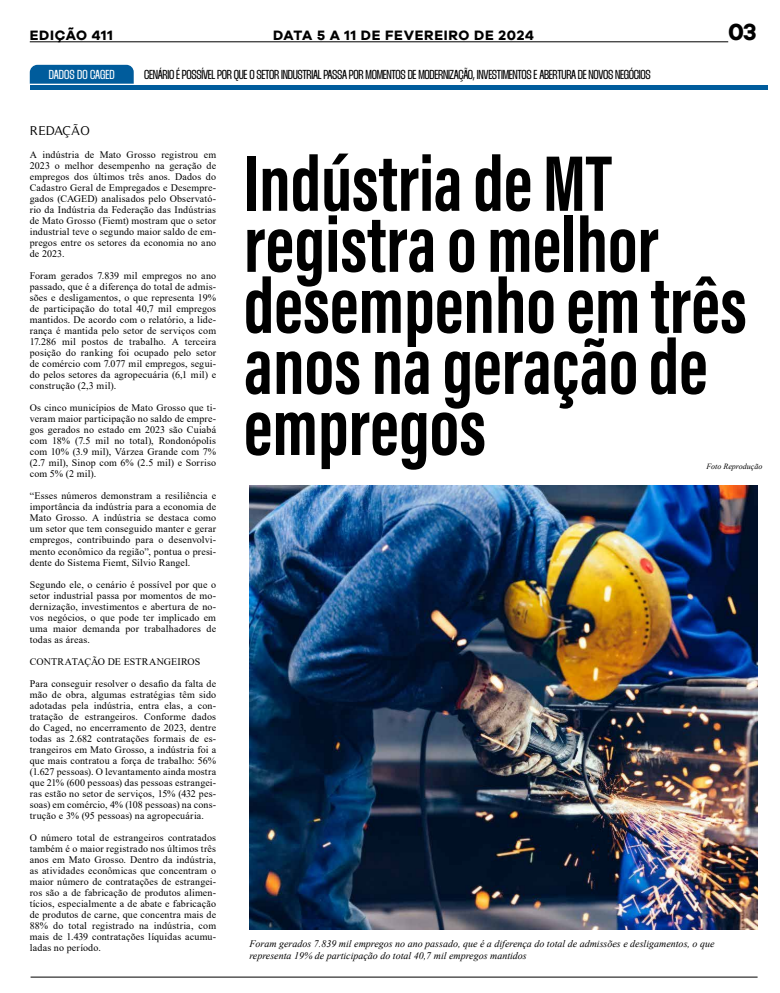
<style>
.page{position:relative;width:780px;height:993px;background:#fff}
.page>*{position:absolute;margin:0;border:0;box-sizing:border-box;transform-origin:0 0}
.t1{font:81px/61px "Acumin Variable Concept";color:#000}
.t2{font:700 24px "Galyon";color:#000}
.t3{font:700 14px "Galyon";letter-spacing:.05em;color:#000}
.t4{font:900 13px "Thunder";letter-spacing:-.025em;color:#000}
.t5{font:900 13px "Thunder";color:#fff}
.t6{font:13px "Timeless";color:#000}
.t7{font:10px/11px "Times New Roman";letter-spacing:.015em;color:#000;text-align:justify}
.t8{font:italic 10px/12px "Times New Roman";color:#000}
.t9{font:italic 8px "Times New Roman";color:#000}
</style>
<div class="page">
<img style="left:249px;top:485px;width:508px;height:444px">
<hr style="left:30px;top:41px;width:698px;height:1px;background:#000">
<svg style="left:30px;top:65px;width:104px;height:19px;background:#07609e"></svg>
<div style="left:30px;top:85px;width:737px;height:5px;background:#005c9c"></div>
<hr style="left:31px;top:976px;width:726px;height:1px;background:#000">
<h3 class="t3" style="left:30px;top:26px;width:85px">EDIÇÃO 411</h3>
<h3 class="t3" style="left:273px;top:26px;width:262px">DATA 5 A 11 DE FEVEREIRO DE 2024</h3>
<h2 class="t2" style="left:728px;top:17px;width:30px">03</h2>
<h3 class="t5" style="left:49px;top:67px;width:67px">DADOS DO CAGED</h3>
<h3 class="t6" style="left:30px;top:123px;width:61px">REDAÇÃO</h3>
<h3 class="t4" style="left:144px;top:67px;width:508px">CENÁRIO É POSSÍVEL POR QUE O SETOR INDUSTRIAL PASSA POR MOMENTOS DE MODERNIZAÇÃO, INVESTIMENTOS E ABERTURA DE NOVOS NEGÓCIOS</h3>
<p class="t7" style="left:30px;top:149px;width:188px">A indústria de Mato Grosso registrou em 2023 o melhor desempenho na geração de empregos dos últimos três anos. Dados do Cadastro Geral de Empregados e Desempre&shy;gados (CAGED) analisados pelo Observató&shy;rio da Indústria da Federação das Indústrias de Mato Grosso (Fiemt) mostram que o setor industrial teve o segundo maior saldo de em&shy;pregos entre os setores da economia no ano de 2023.</p>
<p class="t7" style="left:30px;top:270px;width:188px">Foram gerados 7.839 mil empregos no ano passado, que é a diferença do total de admis&shy;sões e desligamentos, o que representa 19% de participação do total 40,7 mil empregos mantidos. De acordo com o relatório, a lide&shy;rança é mantida pelo setor de serviços com 17.286 mil postos de trabalho. A terceira posição do ranking foi ocupado pelo setor de comércio com 7.077 mil empregos, segui&shy;do pelos setores da agropecuária (6,1 mil) e construção (2,3 mil).</p>
<p class="t7" style="left:30px;top:402px;width:188px">Os cinco municípios de Mato Grosso que ti&shy;veram maior participação no saldo de empre&shy;gos gerados no estado em 2023 são Cuiabá com 18% (7.5 mil no total), Rondonópolis com 10% (3.9 mil), Várzea Grande com 7% (2.7 mil), Sinop com 6% (2.5 mil) e Sorriso com 5% (2 mil).</p>
<p class="t7" style="left:30px;top:490px;width:188px">“Esses números demonstram a resiliência e importância da indústria para a economia de Mato Grosso. A indústria se destaca como um setor que tem conseguido manter e gerar empregos, contribuindo para o desenvolvi&shy;mento econômico da região”, pontua o presi&shy;dente do Sistema Fiemt, Silvio Rangel.</p>
<p class="t7" style="left:30px;top:578px;width:188px">Segundo ele, o cenário é possível por que o setor industrial passa por momentos de mo&shy;dernização, investimentos e abertura de no&shy;vos negócios, o que pode ter implicado em uma maior demanda por trabalhadores de todas as áreas.</p>
<p class="t7" style="left:30px;top:655px;width:172px">CONTRATAÇÃO DE ESTRANGEIROS</p>
<p class="t7" style="left:30px;top:677px;width:188px">Para conseguir resolver o desafio da falta de mão de obra, algumas estratégias têm sido adotadas pela indústria, entra elas, a con&shy;tratação de estrangeiros. Conforme dados do Caged, no encerramento de 2023, dentre todas as 2.682 contratações formais de es&shy;trangeiros em Mato Grosso, a indústria foi a que mais contratou a força de trabalho: 56% (1.627 pessoas). O levantamento ainda mostra que 21% (600 pessoas) das pessoas estrangei&shy;ras estão no setor de serviços, 15% (432 pes&shy;soas) em comércio, 4% (108 pessoas) na cons&shy;trução e 3% (95 pessoas) na agropecuária.</p>
<p class="t7" style="left:30px;top:831px;width:188px">O número total de estrangeiros contratados também é o maior registrado nos últimos três anos em Mato Grosso. Dentro da indústria, as atividades econômicas que concentram o maior número de contratações de estrangei&shy;ros são a de fabricação de produtos alimen&shy;tícios, especialmente a de abate e fabricação de produtos de carne, que concentra mais de 88% do total registrado na indústria, com mais de 1.439 contratações líquidas acumu&shy;ladas no período.</p>
<h1 class="t1" style="left:244px;top:149px;width:504px">Indústria de MT registra o melhor desempenho em três anos na geração de empregos</h1>
<p class="t9" style="left:706px;top:461px;width:57px">Foto Reprodução</p>
<p class="t8" style="left:249px;top:937px;width:466px">Foram gerados 7.839 mil empregos no ano passado, que é a diferença do total de admissões e desligamentos, o que representa 19% de participação do total 40,7 mil empregos mantidos</p>
</div>
